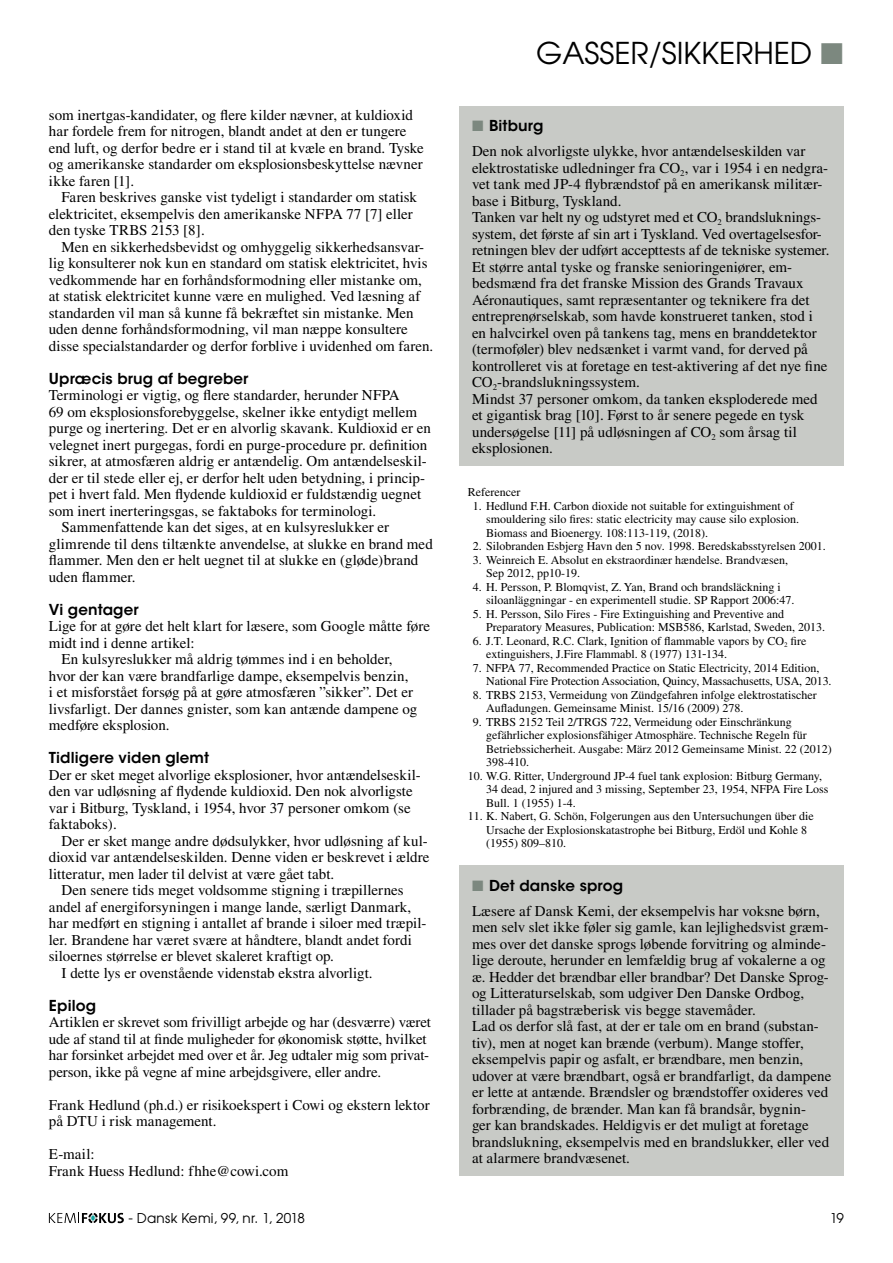
<style>
.page{position:relative;width:893px;height:1263px;background:#fff}
.page>*{position:absolute;margin:0;border:0;box-sizing:border-box;transform-origin:0 0}
.t1{font:30px "Avant Garde";color:#000}
.t2{font:15px/16.5px "Times";color:#000}
.t3{font:600 15px "ITC Avant Garde Std";letter-spacing:.01em;color:#000}
.t4{font:13.5px "Avant Garde";letter-spacing:.02em;color:#000}
.t5{font:12px/13.5px "Times";color:#000}
.s1{font-family:"Cambria Math"}
.s2{color:#7c887f}
.s3{font-family:"ITC Avant Garde Std"}
</style>
<div class="page">
<svg style="left:49px;top:1213px;width:75px;height:10px"></svg>
<div style="left:459px;top:106px;width:385px;height:360px;background:#c8cac6"></div>
<div style="left:459px;top:865px;width:385px;height:311px;background:#c8cac6"></div>
<p class="t2" style="left:49px;top:106px;width:376px">som inertgas-kandidater, og flere kilder nævner, at kuldioxid har fordele frem for nitrogen, blandt andet at den er tungere end luft, og derfor bedre er i stand til at kvæle en brand. Tyske og amerikanske standarder om eksplosionsbeskyttelse nævner ikke faren [1].</p>
<p class="t2" style="left:49px;top:189px;width:370px;text-indent:13px">Faren beskrives ganske vist tydeligt i standarder om statisk elektricitet, eksempelvis den amerikanske NFPA 77 [7] eller den tyske TRBS 2153 [8].</p>
<p class="t2" style="left:49px;top:238px;width:386px;text-indent:13px">Men en sikkerhedsbevidst og omhyggelig sikkerhedsansvar&shy;lig konsulterer nok kun en standard om statisk elektricitet, hvis vedkommende har en forhåndsformodning eller mistanke om, at statisk elektricitet kunne være en mulighed. Ved læsning af standarden vil man så kunne få bekræftet sin mistanke. Men uden denne forhåndsformodning, vil man næppe konsultere disse specialstandarder og derfor forblive i uvidenhed om faren.</p>
<p class="t3" style="left:49px;top:369px;width:201px">Upræcis brug af begreber</p>
<p class="t2" style="left:49px;top:387px;width:352px">Terminologi er vigtig, og flere standarder, herunder NFPA</p>
<p class="t2" style="left:49px;top:403px;width:370px">69 om eksplosionsforebyggelse, skelner ikke entydigt mellem</p>
<p class="t2" style="left:49px;top:420px;width:384px">purge og inertering. Det er en alvorlig skavank. Kuldioxid er en</p>
<p class="t2" style="left:49px;top:436px;width:380px">velegnet inert purgegas, fordi en purge-procedure pr. definition</p>
<p class="t2" style="left:49px;top:453px;width:379px">sikrer, at atmosfæren aldrig er antændelig. Om antændelseskil-</p>
<p class="t2" style="left:49px;top:469px;width:378px">der er til stede eller ej, er derfor helt uden betydning, i princip-</p>
<p class="t2" style="left:49px;top:486px;width:374px">pet i hvert fald. Men flydende kuldioxid er fuldstændig uegnet</p>
<p class="t2" style="left:49px;top:502px;width:329px">som inert inerteringsgas, se faktaboks for terminologi.</p>
<p class="t2" style="left:62px;top:519px;width:329px">Sammenfattende kan det siges, at en kulsyreslukker er</p>
<p class="t2" style="left:49px;top:535px;width:386px">glimrende til dens tiltænkte anvendelse, at slukke en brand med</p>
<p class="t2" style="left:49px;top:552px;width:371px">flammer. Men den er helt uegnet til at slukke en (gløde)brand</p>
<p class="t2" style="left:49px;top:568px;width:88px">uden flammer.</p>
<p class="t3" style="left:49px;top:600px;width:91px">Vi gentager</p>
<p class="t2" style="left:49px;top:618px;width:383px">Lige for at gøre det helt klart for læsere, som Google måtte føre</p>
<p class="t2" style="left:49px;top:634px;width:147px">midt ind i denne artikel:</p>
<p class="t2" style="left:62px;top:651px;width:332px">En kulsyreslukker må aldrig tømmes ind i en beholder,</p>
<p class="t2" style="left:49px;top:667px;width:361px">hvor der kan være brandfarlige dampe, eksempelvis benzin,</p>
<p class="t2" style="left:49px;top:684px;width:366px">i et misforstået forsøg på at gøre atmosfæren ”sikker”. Det er</p>
<p class="t2" style="left:49px;top:700px;width:370px">livsfarligt. Der dannes gnister, som kan antænde dampene og</p>
<p class="t2" style="left:49px;top:717px;width:122px">medføre eksplosion.</p>
<p class="t3" style="left:49px;top:748px;width:162px">Tidligere viden glemt</p>
<p class="t2" style="left:49px;top:766px;width:373px">Der er sket meget alvorlige eksplosioner, hvor antændelseskil&shy;den var udløsning af flydende kuldioxid<span class="s1">.</span> Den nok alvorligste var i Bitburg, Tyskland, i 1954, hvor 37 personer omkom (se faktaboks).</p>
<p class="t2" style="left:62px;top:832px;width:368px">Der er sket mange andre dødsulykker, hvor udløsning af kul-</p>
<p class="t2" style="left:49px;top:849px;width:382px">dioxid var antændelseskilden. Denne viden er beskrevet i ældre</p>
<p class="t2" style="left:49px;top:865px;width:287px">litteratur, men lader til delvist at være gået tabt.</p>
<p class="t2" style="left:62px;top:882px;width:344px">Den senere tids meget voldsomme stigning i træpillernes</p>
<p class="t2" style="left:49px;top:898px;width:364px">andel af energiforsyningen i mange lande, særligt Danmark,</p>
<p class="t2" style="left:49px;top:915px;width:379px">har medført en stigning i antallet af brande i siloer med træpil-</p>
<p class="t2" style="left:49px;top:931px;width:365px">ler. Brandene har været svære at håndtere, blandt andet fordi</p>
<p class="t2" style="left:49px;top:948px;width:287px">siloernes størrelse er blevet skaleret kraftigt op.</p>
<p class="t2" style="left:62px;top:964px;width:313px">I dette lys er ovenstående videnstab ekstra alvorligt.</p>
<p class="t3" style="left:49px;top:996px;width:49px">Epilog</p>
<p class="t2" style="left:49px;top:1014px;width:384px">Artiklen er skrevet som frivilligt arbejde og har (desværre) været ude af stand til at finde muligheder for økonomisk støtte, hvilket har forsinket arbejdet med over et år. Jeg udtaler mig som privat&shy;person, ikke på vegne af mine arbejdsgivere, eller andre.</p>
<p class="t2" style="left:49px;top:1096px;width:382px">Frank Hedlund (ph.d.) er risikoekspert i Cowi og ekstern lektor på DTU i risk management.</p>
<p class="t2" style="left:49px;top:1146px;width:241px">E-mail:<br>Frank Huess Hedlund: fhhe@cowi.com</p>
<h1 class="t1" style="left:536px;top:34px;width:309px">GASSER/SIKKERHED <span class="s2">■</span></h1>
<p class="t3" style="left:472px;top:116px;width:73px"><span class="s2">■</span> Bitburg</p>
<p class="t2" style="left:472px;top:143px;width:359px">Den nok alvorligste ulykke, hvor antændelseskilden var elektrostatiske udledninger fra CO<sub>2</sub>, var i 1954 i en nedgra&shy;vet tank med JP-4 flybrændstof på en amerikansk militær&shy;base i Bitburg, Tyskland.<br>Tanken var helt ny og udstyret med et CO<sub>2</sub> brandsluknings&shy;system, det første af sin art i Tyskland. Ved overtagelsesfor&shy;retningen blev der udført accepttests af de tekniske systemer.<br>Et større antal tyske og franske senioringeniører, em&shy;bedsmænd fra det franske Mission des Grands Travaux Aéronautiques, samt repræsentanter og teknikere fra det entreprenørselskab, som havde konstrueret tanken, stod i en halvcirkel oven på tankens tag, mens en branddetektor (termoføler) blev nedsænket i varmt vand, for derved på kontrolleret vis at foretage en test-aktivering af det nye fine CO<sub>2</sub>-brandslukningssystem.<br>Mindst 37 personer omkom, da tanken eksploderede med et gigantisk brag [10]. Først to år senere pegede en tysk undersøgelse [11] på udløsningen af CO<sub>2</sub> som årsag til eksplosionen.</p>
<p class="t5" style="left:468px;top:485px;width:54px">Referencer</p>
<p class="t5" style="left:486px;top:499px;width:314px;text-indent:-14px">1. Hedlund F.H. Carbon dioxide not suitable for extinguishment of smouldering silo fires: static electricity may cause silo explosion.<br>Biomass and Bioenergy. 108:113-119, (2018).</p>
<p class="t5" style="left:473px;top:539px;width:355px">2. Silobranden Esbjerg Havn den 5 nov. 1998. Beredskabsstyrelsen 2001.</p>
<p class="t5" style="left:486px;top:553px;width:304px;text-indent:-14px">3. Weinreich E. Absolut en ekstraordinær hændelse. Brandvæsen,<br>Sep 2012, pp10-19.</p>
<p class="t5" style="left:486px;top:580px;width:310px;text-indent:-14px">4. H. Persson, P. Blomqvist, Z. Yan, Brand och brandsläckning i siloanläggningar - en experimentell studie. SP Rapport 2006:47.</p>
<p class="t5" style="left:486px;top:607px;width:340px;text-indent:-14px">5. H. Persson, Silo Fires - Fire Extinguishing and Preventive and<br>Preparatory Measures, Publication: MSB586, Karlstad, Sweden, 2013.</p>
<p class="t5" style="left:486px;top:634px;width:322px;text-indent:-13px">6. J.T. Leonard, R.C. Clark, Ignition of flammable vapors by CO<sub>2</sub> fire extinguishers, J.Fire Flammabl. 8 (1977) 131<span class="s3">-</span>134.</p>
<p class="t5" style="left:486px;top:661px;width:347px;text-indent:-14px">7. NFPA 77, Recommended Practice on Static Electricity, 2014 Edition,<br>National Fire Protection Association, Quincy, Massachusetts, USA, 2013.</p>
<p class="t5" style="left:486px;top:688px;width:332px;text-indent:-14px">8. TRBS 2153, Vermeidung von Zündgefahren infolge elektrostatischer<br>Aufladungen. Gemeinsame Minist. 15/16 (2009) 278.</p>
<p class="t5" style="left:486px;top:715px;width:347px;text-indent:-13px">9. TRBS 2152 Teil 2/TRGS 722, Vermeidung oder Einschränkung gefährlicher explosionsfähiger Atmosphäre. Technische Regeln für Betriebssicherheit. Ausgabe: März 2012 Gemeinsame Minist. 22 (2012)<br>398-410.</p>
<p class="t5" style="left:486px;top:769px;width:344px;text-indent:-19px">10. W.G. Ritter, Underground JP-4 fuel tank explosion: Bitburg Germany,<br>34 dead, 2 injured and 3 missing, September 23, 1954, NFPA Fire Loss<br>Bull. 1 (1955) 1-4.</p>
<p class="t5" style="left:486px;top:809px;width:329px;text-indent:-19px">11. K. Nabert, G. Schön, Folgerungen aus den Untersuchungen über die<br>Ursache der Explosionskatastrophe bei Bitburg, Erdöl und Kohle 8 (1955) 809–810.</p>
<p class="t3" style="left:472px;top:875px;width:153px"><span class="s2">■</span> Det danske sprog</p>
<p class="t2" style="left:472px;top:902px;width:361px">Læsere af Dansk Kemi, der eksempelvis har voksne børn, men selv slet ikke føler sig gamle, kan lejlighedsvist græm&shy;mes over det danske sprogs løbende forvitring og alminde&shy;lige deroute, herunder en lemfældig brug af vokalerne a og æ. Hedder det brændbar eller brandbar? Det Danske Sprog&shy;og Litteraturselskab, som udgiver Den Danske Ordbog, tillader på bagstræberisk vis begge stavemåder.<br>Lad os derfor slå fast, at der er tale om en brand (substan&shy;tiv), men at noget kan brænde (verbum). Mange stoffer, eksempelvis papir og asfalt, er brændbare, men benzin, udover at være brændbart, også er brandfarligt, da dampene er lette at antænde. Brændsler og brændstoffer oxideres ved forbrænding, de brænder. Man kan få brandsår, bygnin-<br>ger kan brandskades. Heldigvis er det muligt at foretage brandslukning, eksempelvis med en brandslukker, eller ved at alarmere brandvæsenet.</p>
<p class="t4" style="left:129px;top:1209px;width:178px">- Dansk Kemi, 99, nr. 1, 2018</p>
<p class="t4" style="left:830px;top:1209px;width:16px">19</p>
</div>
